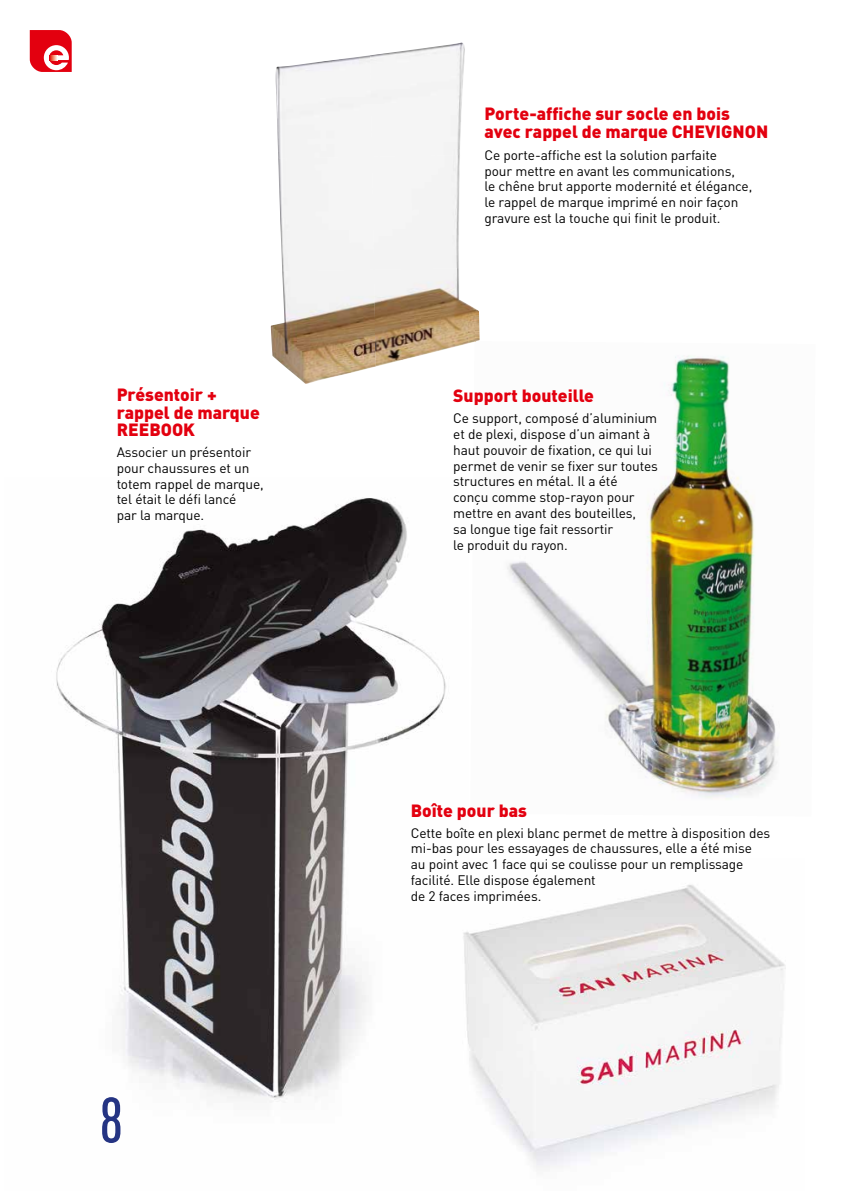
<style>
.page{position:relative;width:844px;height:1191px;background:#fff}
.page>*{position:absolute;margin:0;border:0;box-sizing:border-box;transform-origin:0 0}
.t1{font:500 63px "DIN Cond";color:#253483}
.t2{font:900 17.5px/17.5px "DIN";color:#e3000f}
.t3{font:13.65px/15.8px "DIN";letter-spacing:-.01em;color:#000}
</style>
<div class="page">
<img style="left:56px;top:498px;width:390px;height:605px">
<svg style="left:30px;top:30px;width:42px;height:42px"></svg>
<img style="left:507px;top:355px;width:271px;height:445px">
<img style="left:275px;top:55px;width:95px;height:102px">
<img style="left:370px;top:42px;width:95px;height:113px">
<div style="left:278px;top:157px;width:94px;height:113px;background:#f3f3f3"></div>
<div style="left:372px;top:155px;width:88px;height:115px;background:#f3f3f3"></div>
<img style="left:271px;top:270px;width:105px;height:114px">
<img style="left:374px;top:268px;width:105px;height:98px">
<img style="left:444px;top:858px;width:342px;height:310px">
<p class="t2" style="left:117px;top:385px;width:145px">Présentoir + rappel de marque<br>REEBOOK</p>
<p class="t3" style="left:117px;top:444px;width:149px">Associer un présentoir pour chaussures et un totem rappel de marque, tel était le défi lancé<br>par la marque.</p>
<h1 class="t1" style="left:99px;top:1082px;width:26px">8</h1>
<p class="t2" style="left:484px;top:104px;width:285px">Porte-affiche sur socle en bois avec rappel de marque CHEVIGNON</p>
<p class="t3" style="left:484px;top:147px;width:269px">Ce porte-affiche est la solution parfaite<br>pour mettre en avant les communications,<br>le chêne brut apporte modernité et élégance, le rappel de marque imprimé en noir façon gravure est la touche qui finit le produit.</p>
<p class="t2" style="left:453px;top:386px;width:142px">Support bouteille</p>
<p class="t3" style="left:453px;top:410px;width:206px">Ce support, composé d’aluminium et de plexi, dispose d’un aimant à haut pouvoir de fixation, ce qui lui permet de venir se fixer sur toutes structures en métal. Il a été<br>conçu comme stop-rayon pour mettre en avant des bouteilles,<br>sa longue tige fait ressortir<br>le produit du rayon.</p>
<p class="t2" style="left:410px;top:800px;width:118px">Boîte pour bas</p>
<p class="t3" style="left:410px;top:824px;width:361px">Cette boîte en plexi blanc permet de mettre à disposition des mi-bas pour les essayages de chaussures, elle a été mise<br>au point avec 1 face qui se coulisse pour un remplissage facilité. Elle dispose également<br>de 2 faces imprimées.</p>
</div>
